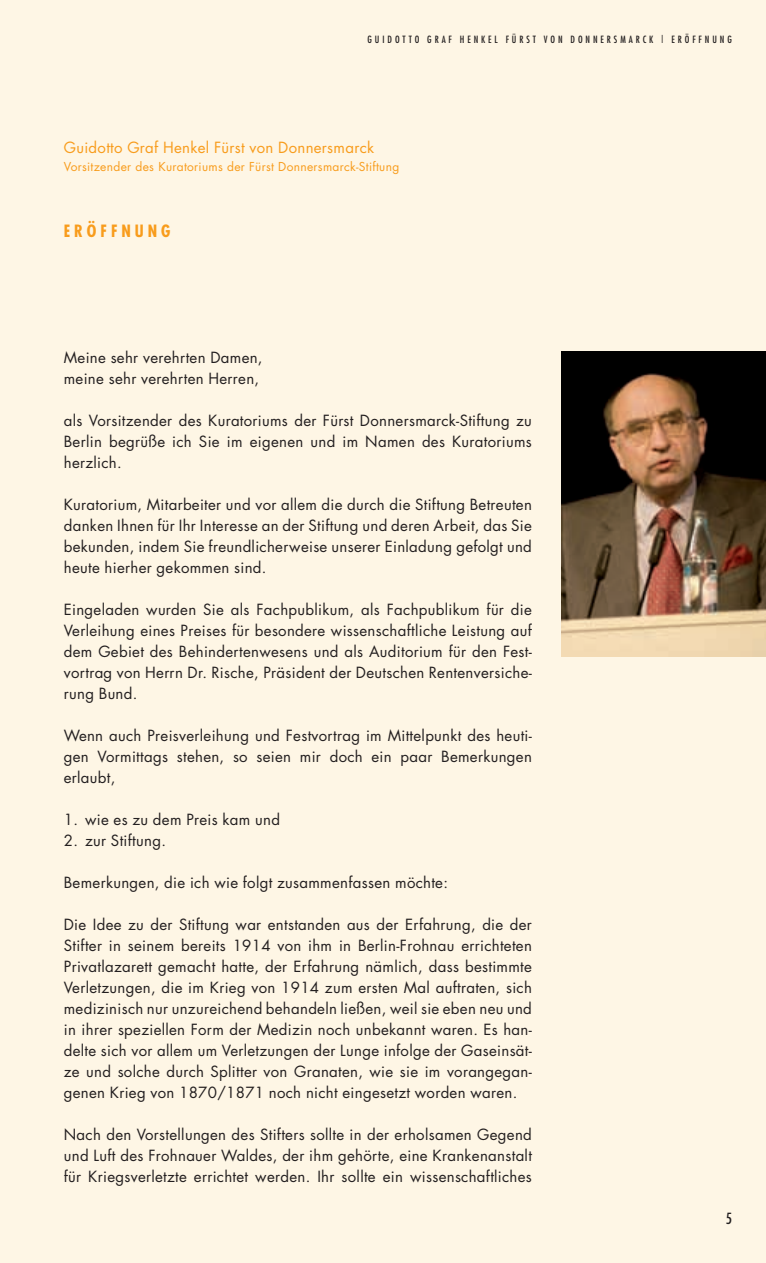
<style>
.page{position:relative;width:766px;height:1263px;background:#fff}
.page>*{position:absolute;margin:0;border:0;box-sizing:border-box;transform-origin:0 0}
.t1{font:700 condensed 16.5px "Futura";letter-spacing:.24em;color:#f89c1c}
.t2{font:15px/21px "Futura";letter-spacing:.02em;color:#231f20;text-align:justify}
.t3{font:15px "Futura";letter-spacing:.02em;color:#f89c1c}
.t4{font:condensed 15px "Futura";color:#231f20}
.t5{font:12px "Futura";letter-spacing:.025em;color:#f89c1c}
.t6{font:condensed 9.75px "Futura";letter-spacing:.3em;color:#231f20}
</style>
<div class="page">
<div style="left:0;top:0;width:765px;height:1263px;background:#fef6e5"></div>
<img style="left:561px;top:351px;width:204px;height:306px">
<p class="t6" style="left:367px;top:35px;width:366px">GUIDOTTO GRAF HENKEL FÜRST VON DONNERSMARCK | ERÖFFNUNG</p>
<p class="t3" style="left:64px;top:140px;width:312px">Guidotto Graf Henkel Fürst von Donnersmarck</p>
<p class="t5" style="left:64px;top:161px;width:337px">Vorsitzender des Kuratoriums der Fürst Donnersmarck-Stiftung</p>
<p class="t1" style="left:64px;top:223px;width:108px">ERÖFFNUNG</p>
<p class="t2" style="left:64px;top:348px;width:200px">Meine sehr verehrten Damen, meine sehr verehrten Herren,</p>
<p class="t2" style="left:64px;top:411px;width:469px">als Vorsitzender des Kuratoriums der Fürst Donnersmarck-Stiftung zu Berlin begrüße ich Sie im eigenen und im Namen des Kuratoriums herzlich.</p>
<p class="t2" style="left:64px;top:495px;width:469px">Kuratorium, Mitarbeiter und vor allem die durch die Stiftung Betreuten danken Ihnen für Ihr Interesse an der Stiftung und deren Arbeit, das Sie bekunden, indem Sie freundlicherweise unserer Einladung gefolgt und heute hierher gekommen sind.</p>
<p class="t2" style="left:64px;top:600px;width:469px">Eingeladen wurden Sie als Fachpublikum, als Fachpublikum für die Ver leihung eines Preises für besondere wissenschaftliche Leistung auf dem Gebiet des Behindertenwesens und als Auditorium für den Fest&shy;vortrag von Herrn Dr. Rische, Präsident der Deutschen Rentenversiche&shy;rung Bund.</p>
<p class="t2" style="left:64px;top:726px;width:469px">Wenn auch Preisverleihung und Festvortrag im Mittelpunkt des heuti&shy;gen Vormittags stehen, so seien mir doch ein paar Bemerkungen erlaubt,</p>
<p class="t2" style="left:64px;top:810px;width:218px">1. wie es zu dem Preis kam und</p>
<p class="t2" style="left:64px;top:831px;width:104px">2. zur Stiftung.</p>
<p class="t2" style="left:64px;top:873px;width:385px">Bemerkungen, die ich wie folgt zusammenfassen möchte:</p>
<p class="t2" style="left:64px;top:915px;width:469px">Die Idee zu der Stiftung war entstanden aus der Erfahrung, die der Stifter in seinem bereits 1914 von ihm in Berlin-Frohnau errichteten Privatlazarett gemacht hatte, der Erfahrung nämlich, dass bestimmte Verletzungen, die im Krieg von 1914 zum ersten Mal auftraten, sich medizinisch nur unzureichend behandeln ließen, weil sie eben neu und in ihrer speziellen Form der Medizin noch unbekannt waren. Es han&shy;delte sich vor allem um Verletzungen der Lunge infolge der Gaseinsät&shy;ze und solche durch Splitter von Granaten, wie sie im vorangegan&shy;genen Krieg von 1870/1871 noch nicht eingesetzt worden waren.</p>
<p class="t2" style="left:64px;top:1125px;width:469px">Nach den Vorstellungen des Stifters sollte in der erholsamen Gegend und Luft des Frohnauer Waldes, der ihm gehörte, eine Krankenanstalt für Kriegsverletzte errichtet werden. Ihr sollte ein wissenschaftliches</p>
<p class="t4" style="left:725px;top:1211px;width:8px">5</p>
</div>
